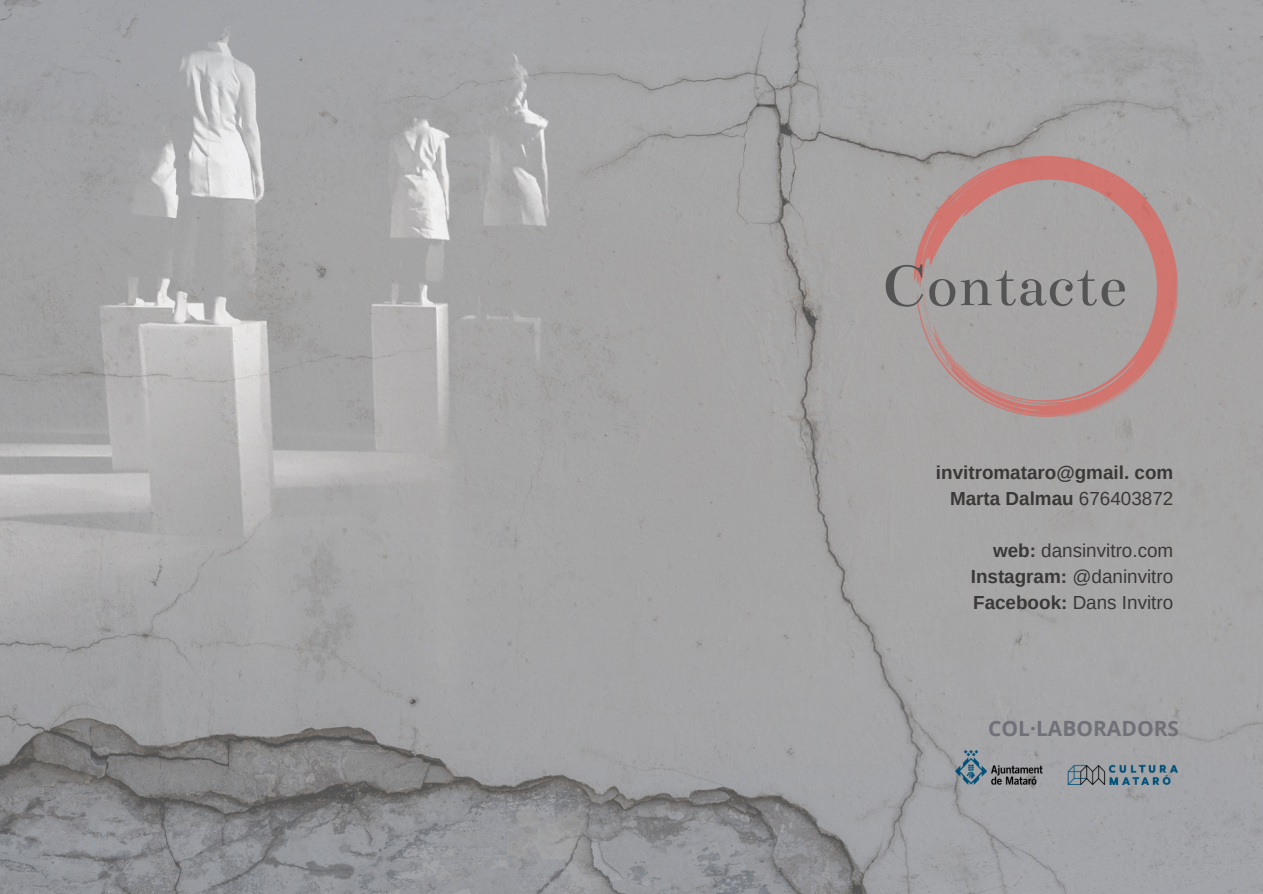
<style>
.page{position:relative;width:1263px;height:894px;background:#fff}
.page>*{position:absolute;margin:0;border:0;box-sizing:border-box;transform-origin:0 0}
.t1{font:64.5px "Bentham";color:#545454}
.t2{font:700 21px "Open Sans";color:#707178}
.t3{font:18.9px "Arimo";color:#3b3938}
.t4{font:700 18.9px "Arimo";color:#3b3938}
.s1{font-weight:400}
.s2{font-weight:700}
</style>
<div class="page">
<img style="left:0;top:0;width:1263px;height:893px">
<img style="left:956px;top:750px;width:221px;height:34px">
<img style="left:914px;top:156px;width:263px;height:260px">
<p class="t1" style="left:882px;top:250px;width:246px">Contacte</p>
<p class="t4" style="left:936px;top:462px;width:239px">invitromataro@gmail. com</p>
<p class="t4" style="left:950px;top:488px;width:225px">Marta Dalmau <span class="s1">676403872</span></p>
<p class="t3" style="left:993px;top:539px;width:182px"><span class="s2">web:</span> dansinvitro.com</p>
<p class="t3" style="left:971px;top:565px;width:204px"><span class="s2">Instagram:</span> @daninvitro</p>
<p class="t3" style="left:973px;top:591px;width:202px"><span class="s2">Facebook:</span> Dans Invitro</p>
<p class="t2" style="left:988px;top:713px;width:192px">COL·LABORADORS</p>
</div>
